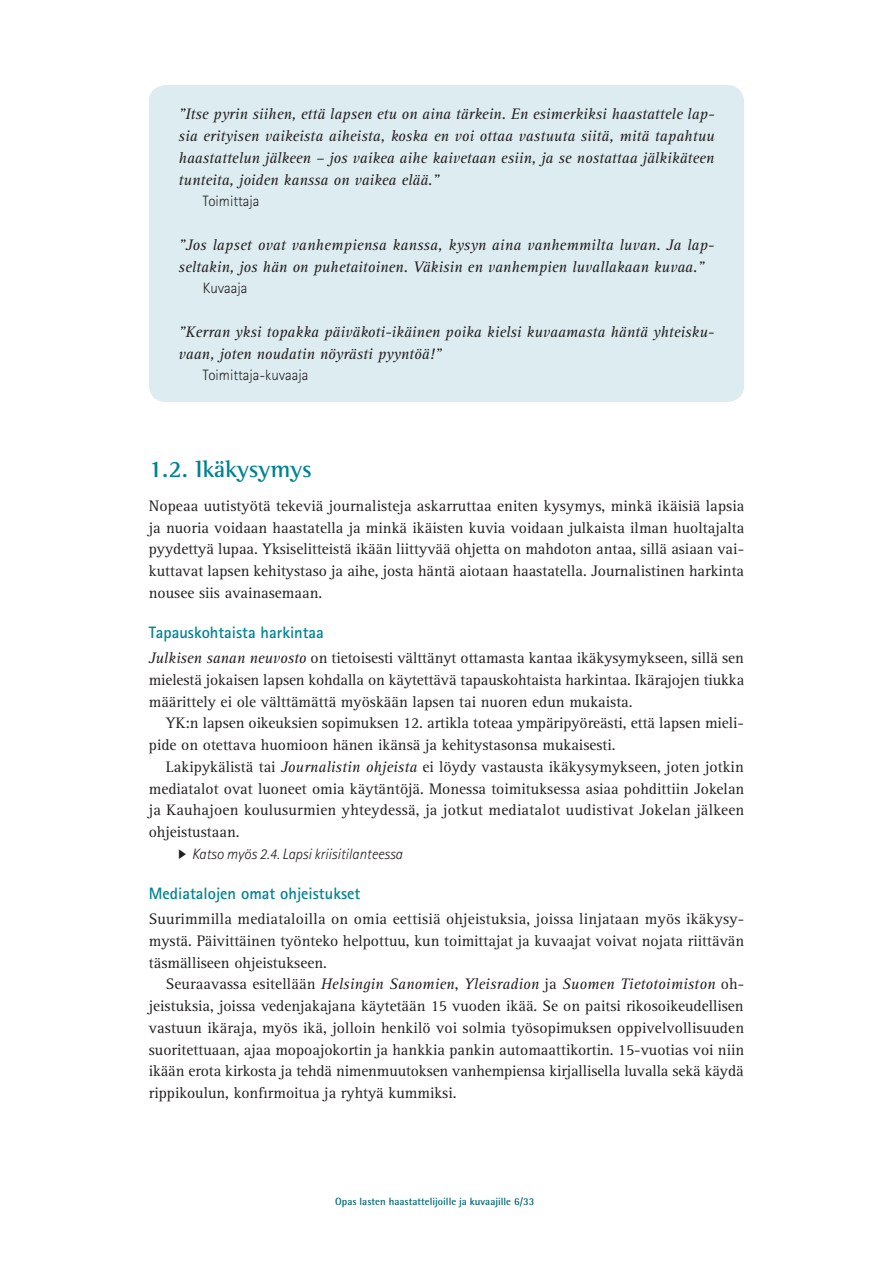
<style>
.page{position:relative;width:893px;height:1263px;background:#fff}
.page>*{position:absolute;margin:0;border:0;box-sizing:border-box;transform-origin:0 0}
.t1{font:700 24px "Rotis Semi Serif Std";color:#008293}
.t2{font:700 16.5px "Rotis Sans Serif Std";color:#008293}
.t3{font:15.75px/21.8px "Rotis Serif Std";color:#231f20;text-align:justify}
.t4{font:italic 15.75px/21.8px "Rotis Serif Std";color:#231f20}
.t5{font:300 15px "Rotis Sans Serif Std";color:#231f20}
.t6{font:italic 300 15px "Rotis Sans Serif Std";color:#231f20}
.t7{font:700 10.5px "Rotis Semi Sans Std";color:#006774}
.s1{font-style:italic}
.s2{font-style:normal}
</style>
<div class="page">
<div style="left:149px;top:85px;width:595px;height:317px;background:#dcecf0;border-radius:17px"></div>
<p class="t4" style="left:179px;top:104px;width:537px">”Itse pyrin siihen, että lapsen etu on aina tärkein. En esimerkiksi haastattele lap-</p>
<p class="t4" style="left:179px;top:147px;width:537px">haastattelun jälkeen – jos vaikea aihe kaivetaan esiin ja, se nostattaa jälkikäteen tunteita, joiden kanssa on vaikea elää “.</p>
<p class="t5" style="left:203px;top:193px;width:58px">Toimittaja</p>
<p class="t4" style="left:179px;top:125px;width:538px">sia erityisen vaikeista aiheista, koska en voi ottaa vastuuta siitä, mitä tapahtuu</p>
<p class="t4" style="left:179px;top:234px;width:537px">”Jos lapset ovat vanhempiensa kanssa, kysyn aina vanhemmilta luvan. Ja lap-</p>
<p class="t5" style="left:203px;top:280px;width:46px">Kuvaaja</p>
<p class="t4" style="left:179px;top:256px;width:528px">seltakin, jos hän on puhetaitoinen. Väkisin en vanhempien luvallakaan kuvaa “.</p>
<p class="t4" style="left:179px;top:321px;width:537px">”Kerran yksi topakka päiväkoti-ikäinen poika kielsi kuvaamasta häntä yhteisku-</p>
<p class="t5" style="left:203px;top:367px;width:107px">Toimittaja-kuvaaja</p>
<p class="t4" style="left:179px;top:343px;width:265px">vaan, joten noudatin nöyrästi pyyntöä “!</p>
<h1 class="t1" style="left:149px;top:455px;width:165px">1.2. Ikäkysymys</h1>
<p class="t3" style="left:149px;top:495px;width:597px">Nopeaa uutistyötä tekeviä journalisteja askarruttaa eniten kysymys, minkä ikäisiä lapsia ja nuoria voidaan haastatella ja minkä ikäisten kuvia voidaan julkaista ilman huoltajalta</p>
<p class="t3" style="left:149px;top:560px;width:597px">kuttavat lapsen kehitystaso ja aihe, josta häntä aiotaan haastatella. Journalistinen harkinta</p>
<p class="t3" style="left:149px;top:539px;width:597px">pyydettyä lupaa. Yksiselitteistä ikään liittyvää ohjetta on mahdoton antaa, sillä asiaan vai-</p>
<p class="t3" style="left:149px;top:582px;width:175px">nousee siis avainasemaan.</p>
<p class="t2" style="left:149px;top:622px;width:177px">Tapauskohtaista harkintaa</p>
<p class="t3" style="left:149px;top:647px;width:597px"><span class="s1">Julkisen sanan neuvosto</span> on tietoisesti välttänyt ottamasta kantaa ikäkysymykseen, sillä sen mielestä jokaisen lapsen kohdalla on käytettävä tapauskohtaista harkintaa. Ikärajojen tiukka määrittely ei ole välttämättä myöskään lapsen tai nuoren edun mukaista.</p>
<p class="t3" style="left:149px;top:734px;width:468px">pide on otettava huomioon hänen ikänsä ja kehitystasonsa mukaisesti.</p>
<p class="t3" style="left:166px;top:713px;width:579px">YK n: lapsen oikeuksien sopimuksen 12. artikla toteaa ympäripyöreästi, että lapsen mieli-</p>
<p class="t3" style="left:149px;top:756px;width:597px;text-indent:17px">Lakipykälistä tai <span class="s1">Journalistin ohjeista</span> ei löydy vastausta ikäkysymykseen, joten jotkin mediatalot ovat luoneet omia käytäntöjä. Monessa toimituksessa asiaa pohdittiin Jokelan ja Kauhajoen koulusurmien yhteydessä, ja jotkut mediatalot uudistivat Jokelan jälkeen ohjeistustaan.</p>
<p class="t6" style="left:192px;top:845px;width:212px">Katso myös 2.4. Lapsi kriisitilanteessa</p>
<p class="t2" style="left:149px;top:883px;width:213px">Mediatalojen omat ohjeistukset</p>
<p class="t3" style="left:149px;top:930px;width:597px">mystä. Päivittäinen työnteko helpottuu, kun toimittajat ja kuvaajat voivat nojata riittävän</p>
<p class="t3" style="left:149px;top:908px;width:597px">Suurimmilla mediataloilla on omia eettisiä ohjeistuksia, joissa linjataan myös ikäkysy-</p>
<p class="t3" style="left:149px;top:952px;width:180px">täsmälliseen ohjeistukseen.</p>
<p class="t3" style="left:149px;top:995px;width:596px">jeistuksia, joissa vedenjakajana käytetään 15 vuoden ikää. Se on paitsi rikosoikeudellisen</p>
<p class="t4" style="left:166px;top:974px;width:580px"><span class="s2">Seuraavassa esitellään</span> Helsingin Sanomien<span class="s2">,</span> Yleisradion <span class="s2">ja</span> Suomen Tietotoimiston <span class="s2">oh-</span></p>
<p class="t3" style="left:149px;top:1017px;width:597px">vastuun ikäraja, myös ikä, jolloin henkilö voi solmia työsopimuksen oppivelvollisuuden suoritettuaan, ajaa mopoajokortin ja hankkia pankin automaattikortin. 15-vuotias voi niin ikään erota kirkosta ja tehdä nimenmuutoksen vanhempiensa kirjallisella luvalla sekä käydä rippikoulun, konfirmoitua ja ryhtyä kummiksi.</p>
<p class="t7" style="left:335px;top:1195px;width:201px">Opas lasten haastattelijoille ja kuvaajille 6/33</p>
</div>
